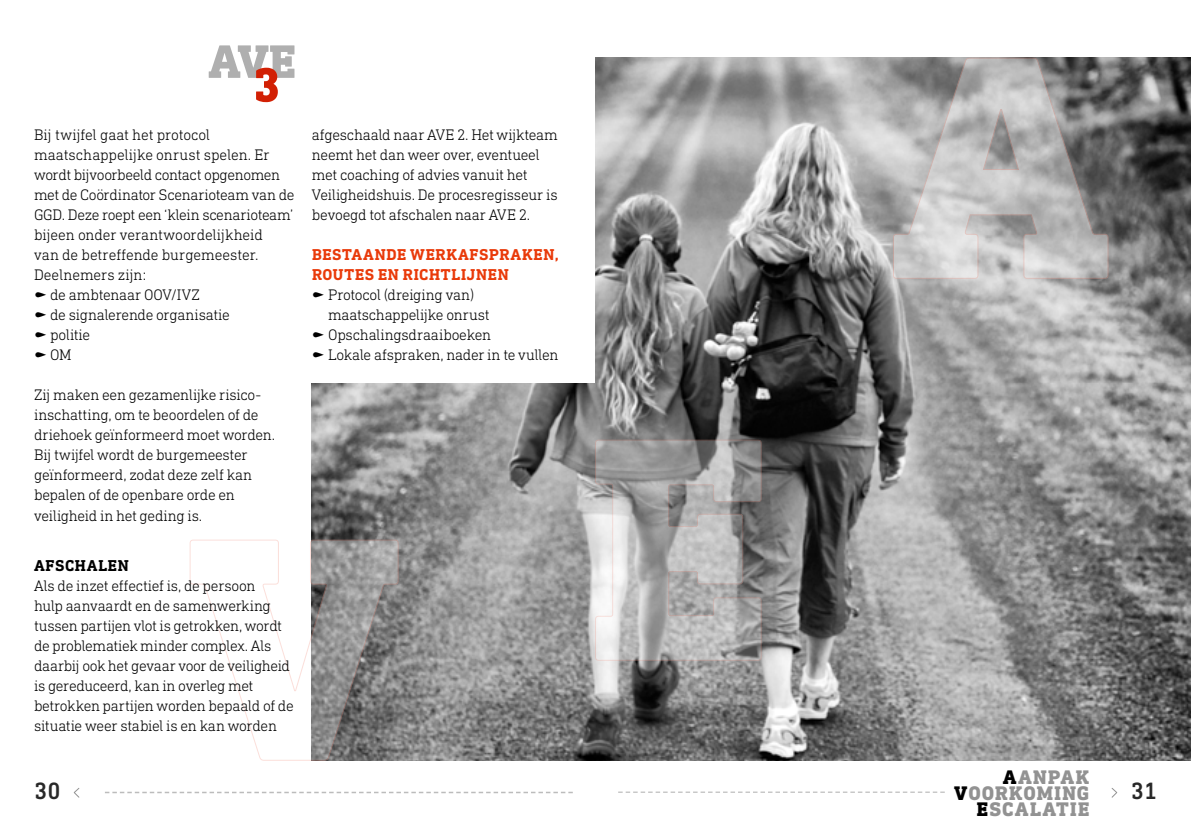
<style>
.page{position:relative;width:1191px;height:840px;background:#fff}
.page>*{position:absolute;margin:0;border:0;box-sizing:border-box;transform-origin:0 0}
.t1{font:500 24px "DIN Next Slab Pro";color:#282828}
.t2{font:800 20px/16px "DIN Next Slab Pro";letter-spacing:.06em;color:#929292;text-align:right}
.t3{font:700 16px/20px "DIN Next Slab Pro";letter-spacing:.045em;color:#e93a0a}
.t4{font:700 16px "DIN Next Slab Pro";color:#000}
.t5{font:300 15.6px/20px "DIN Next Slab Pro";letter-spacing:-.015em;color:#000}
.s1{color:#000}
</style>
<div class="page">
<svg style="left:73px;top:788px;width:7px;height:10px"></svg>
<svg style="left:1111px;top:788px;width:7px;height:10px"></svg>
<svg style="left:618px;top:791px;width:327px;height:1px"></svg>
<svg style="left:105px;top:791px;width:468px;height:1px"></svg>
<svg style="left:209px;top:45px;width:85px;height:57px"></svg>
<img style="left:595px;top:58px;width:596px;height:325px">
<img style="left:312px;top:383px;width:879px;height:377px">
<svg style="left:595px;top:439px;width:166px;height:221px;background:#acacac"></svg>
<svg style="left:893px;top:58px;width:215px;height:221px;background:#aeadad"></svg>
<svg style="left:190px;top:539px;width:209px;height:221px"></svg>
<p class="t5" style="left:34px;top:125px;width:178px">Bij twijfel gaat het protocol</p>
<p class="t5" style="left:34px;top:145px;width:237px">maatschappelijke onrust spelen. Er</p>
<p class="t5" style="left:34px;top:165px;width:248px">wordt bijvoorbeeld contact opgenomen</p>
<p class="t5" style="left:34px;top:185px;width:262px">met de Coördinator Scenarioteam van de</p>
<p class="t5" style="left:34px;top:205px;width:261px">GGD. Deze roept een ‘klein scenarioteam’</p>
<p class="t5" style="left:34px;top:225px;width:230px">bijeen onder verantwoordelijkheid</p>
<p class="t5" style="left:34px;top:245px;width:226px">van de betreffende burgemeester.</p>
<p class="t5" style="left:34px;top:264px;width:114px">Deelnemers zijn:</p>
<p class="t5" style="left:50px;top:284px;width:151px">de ambtenaar OOV/IVZ</p>
<p class="t5" style="left:50px;top:304px;width:181px">de signalerende organisatie</p>
<p class="t5" style="left:50px;top:324px;width:42px">politie</p>
<p class="t5" style="left:50px;top:344px;width:23px">OM</p>
<p class="t5" style="left:34px;top:384px;width:243px">Zij maken een gezamenlijke risico&shy;inschatting, om te beoordelen of de driehoek geïnformeerd moet worden.<br>Bij twijfel wordt de burgemeester geïnformeerd, zodat deze zelf kan bepalen of de openbare orde en veiligheid in het geding is.</p>
<p class="t4" style="left:34px;top:555px;width:33px">AFSCHALEN</p>
<p class="t5" style="left:34px;top:575px;width:261px">Als de inzet effectief is, de persoon<br>hulp aanvaardt en de samenwerking tussen partijen vlot is getrokken, wordt de problematiek minder complex. Als daarbij ook het gevaar voor de veiligheid is gereduceerd, kan in overleg met betrokken partijen worden bepaald of de situatie weer stabiel is en kan worden</p>
<p class="t5" style="left:312px;top:124px;width:247px">afgeschaald naar AVE 2. Het wijkteam neemt het dan weer over, eventueel met coaching of advies vanuit het Veiligheidshuis. De procesregisseur is bevoegd tot afschalen naar AVE 2.</p>
<p class="t3" style="left:312px;top:245px;width:52px">BESTAANDE</p>
<p class="t3" style="left:312px;top:245px;width:248px;text-indent:98px">WERKAFSPRAKEN,<br>ROUTES EN RICHTLIJNEN</p>
<p class="t5" style="left:328px;top:285px;width:232px">Protocol (dreiging van) maatschappelijke onrust<br>Opschalingsdraaiboeken<br>Lokale afspraken, nader in te vullen</p>
<h1 class="t1" style="left:34px;top:776px;width:28px">30</h1>
<p class="t2" style="left:954px;top:768px;width:137px"><span class="s1">A</span>ANPAK<br><span class="s1">V</span>OORKOMING<br><span class="s1">E</span>SCALATIE</p>
<h1 class="t1" style="left:1131px;top:776px;width:27px">31</h1>
</div>
